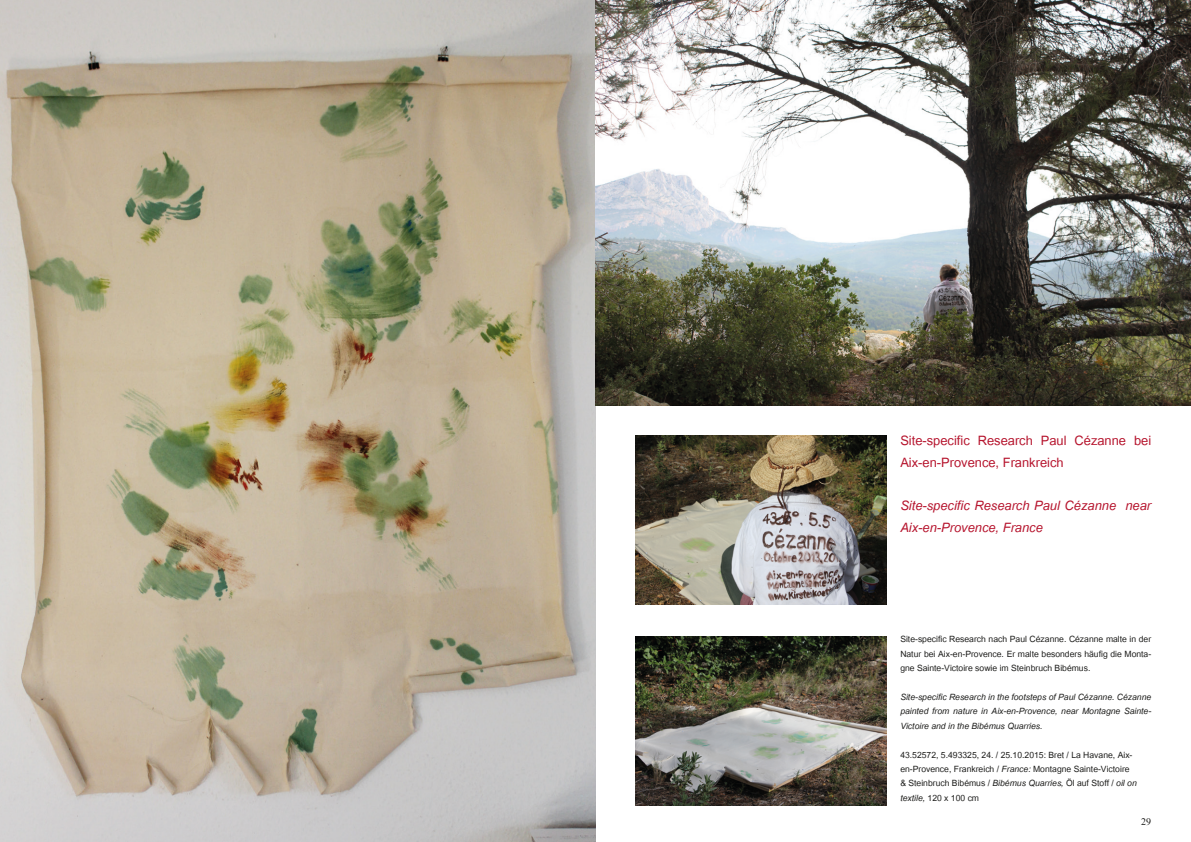
<style>
.page{position:relative;width:1191px;height:842px;background:#fff}
.page>*{position:absolute;margin:0;border:0;box-sizing:border-box;transform-origin:0 0}
.t1{font:18px/21.6px "Utsaah";color:#b6152e}
.t2{font:italic 18px/21.6px "Utsaah";color:#b6152e}
.t3{font:12px/14.4px "Utsaah";color:#1d1d1b;text-align:justify}
.t4{font:italic 12px/14.4px "Utsaah";color:#1d1d1b;text-align:justify}
.t5{font:10px "Times New Roman";color:#1d1d1b}
.s1{font-style:italic}
</style>
<div class="page">
<img style="left:0;top:0;width:595px;height:842px">
<img style="left:635px;top:436px;width:251px;height:168px">
<img style="left:635px;top:636px;width:251px;height:170px">
<img style="left:595px;top:0;width:596px;height:405px">
<p class="t1" style="left:900px;top:431px;width:252px">Site-specific Research Paul Cézanne bei<br>Aix-en-Provence, Frankreich</p>
<p class="t2" style="left:900px;top:496px;width:252px">Site-specific Research Paul Cézanne near<br>Aix-en-Provence, France</p>
<p class="t3" style="left:900px;top:633px;width:252px">Site-specific Research nach Paul Cézanne. Cézanne malte in der Natur bei Aix-en-Provence. Er malte besonders häufig die Monta&shy;gne Sainte-Victoire sowie im Steinbruch Bibémus.</p>
<p class="t4" style="left:900px;top:691px;width:252px">Site-specific Research in the footsteps of Paul Cézanne. Cézanne painted from nature in Aix-en-Provence, near Montagne Sainte-Victoire and in the Bibémus Quarries.</p>
<p class="t3" style="left:900px;top:748px;width:238px;text-align:left">43.52572, 5.493325, 24. / 25.10.2015: Bret / La Havane, Aix&shy;en-Provence, Frankreich / <span class="s1">France:</span> Montagne Sainte-Victoire &amp; Steinbruch Bibémus / <span class="s1">Bibémus Quarries,</span> Öl auf Stoff / <span class="s1">oil on textile,</span> 120 x 100 cm</p>
<p class="t5" style="left:1141px;top:815px;width:11px">29</p>
</div>
